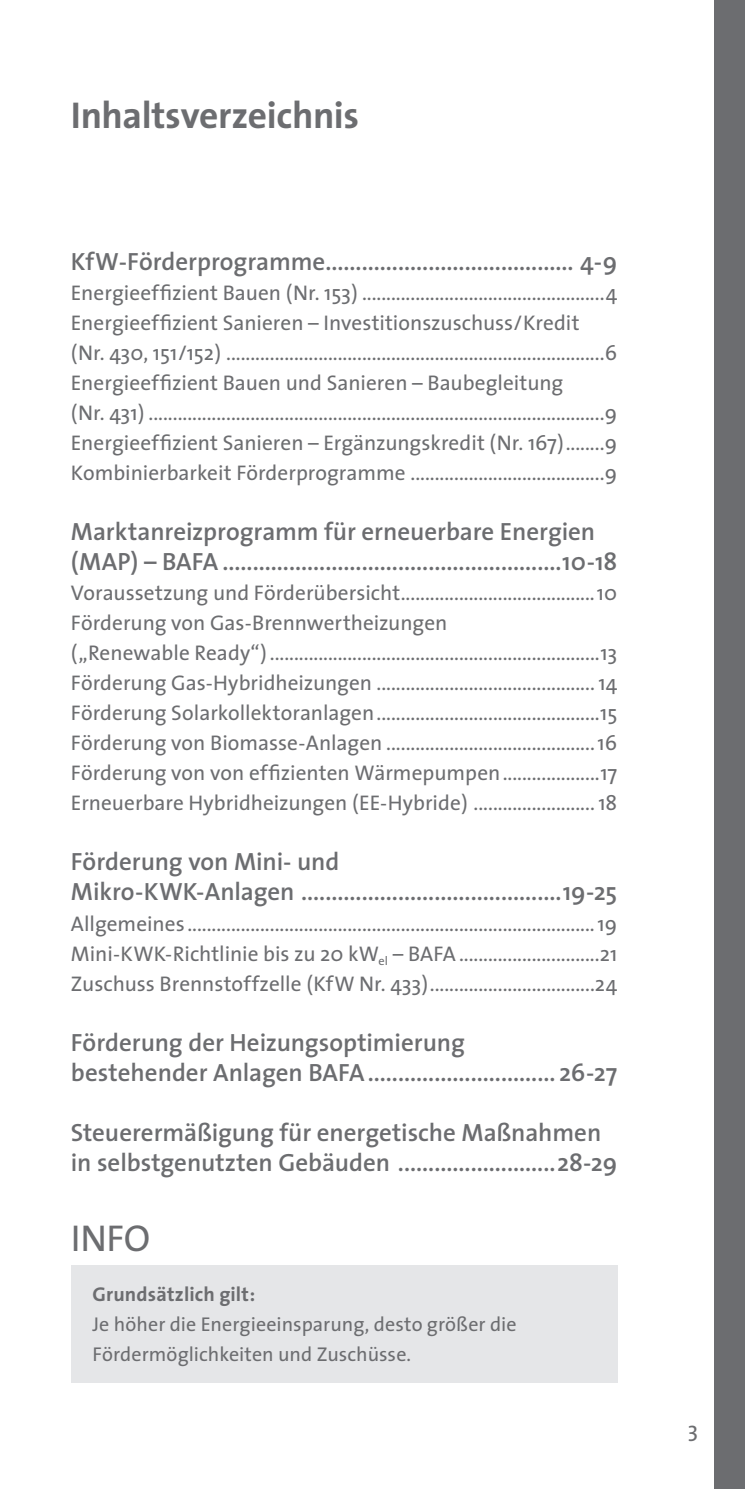
<style>
.page{position:relative;width:745px;height:1489px;background:#fff}
.page>*{position:absolute;margin:0;border:0;box-sizing:border-box;transform-origin:0 0}
.t1{font:700 37.5px "The Sans";letter-spacing:-.01em;color:#6c6d70}
.t2{font:37.5px "The Sans";color:#6c6d70}
.t3{font:600 25px/30px "The Sans";color:#6c6d70}
.t4{font:22.5px "The Sans Caps";color:#6c6d70}
.t5{font:21.25px/30px "The Sans";color:#6c6d70}
.t6{font:20px/30px "The Sans";letter-spacing:.005em;color:#6c6d70}
.t7{font:700 20px "The Sans";letter-spacing:.01em;color:#6c6d70}
</style>
<div class="page">
<div style="left:713px;top:0;width:31px;height:1488px;background:#6c6d70"></div>
<div style="left:71px;top:1265px;width:546px;height:117px;background:#e5e6e8"></div>
<h1 class="t1" style="left:71px;top:84px;width:289px">Inhaltsverzeichnis</h1>
<p class="t3" style="left:71px;top:246px;width:547px">KfW-Förderprogramme......................................... 4-9</p>
<p class="t5" style="left:71px;top:277px;width:547px">Energieeffizient Bauen (Nr. 153) ..................................................4<br>Energieeffizient Sanieren – Investitionszuschuss/Kredit (Nr. 430, 151/152) ..............................................................................6<br>Energieeffizient Bauen und Sanieren – Baubegleitung<br>(Nr. 431) ..............................................................................................9<br>Energieeffizient Sanieren – Ergänzungskredit (Nr. 167)........9<br>Kombinierbarkeit Förderprogramme ........................................9</p>
<p class="t3" style="left:71px;top:516px;width:547px">Marktanreizprogramm für erneuerbare Energien (MAP) – BAFA ........................................................10-18</p>
<p class="t5" style="left:71px;top:577px;width:547px">Voraussetzung und Förderübersicht........................................10<br>Förderung von Gas-Brennwertheizungen<br>(„Renewable Ready“)....................................................................13<br>Förderung Gas-Hybridheizungen ............................................. 14<br>Förderung Solarkollektoranlagen..............................................15<br>Förderung von Biomasse-Anlagen ...........................................16<br>Förderung von von effizienten Wärmepumpen....................17<br>Erneuerbare Hybridheizungen (EE-Hybride) ......................... 18</p>
<p class="t3" style="left:71px;top:846px;width:547px">Förderung von Mini- und<br>Mikro-KWK-Anlagen ...........................................19-25</p>
<p class="t5" style="left:71px;top:907px;width:547px;text-align:justify">Allgemeines ....................................................................................19<br>Mini-KWK-Richtlinie bis zu 20 kW<sub>el</sub> – BAFA.............................21<br>Zuschuss Brennstoffzelle (KfW Nr. 433)..................................24</p>
<p class="t3" style="left:71px;top:1026px;width:547px">Förderung der Heizungsoptimierung<br>bestehender Anlagen BAFA............................... 26-27</p>
<p class="t3" style="left:71px;top:1116px;width:547px">Steuerermäßigung für energetische Maßnahmen in selbstgenutzten Gebäuden ..........................28-29</p>
<h1 class="t2" style="left:71px;top:1207px;width:81px">INFO</h1>
<p class="t7" style="left:92px;top:1277px;width:164px">Grundsätzlich gilt:</p>
<p class="t6" style="left:92px;top:1308px;width:425px">Je höher die Energieeinsparung, desto größer die<br>Fördermöglichkeiten und Zuschüsse.</p>
<p class="t4" style="left:687px;top:1414px;width:13px">3</p>
</div>
